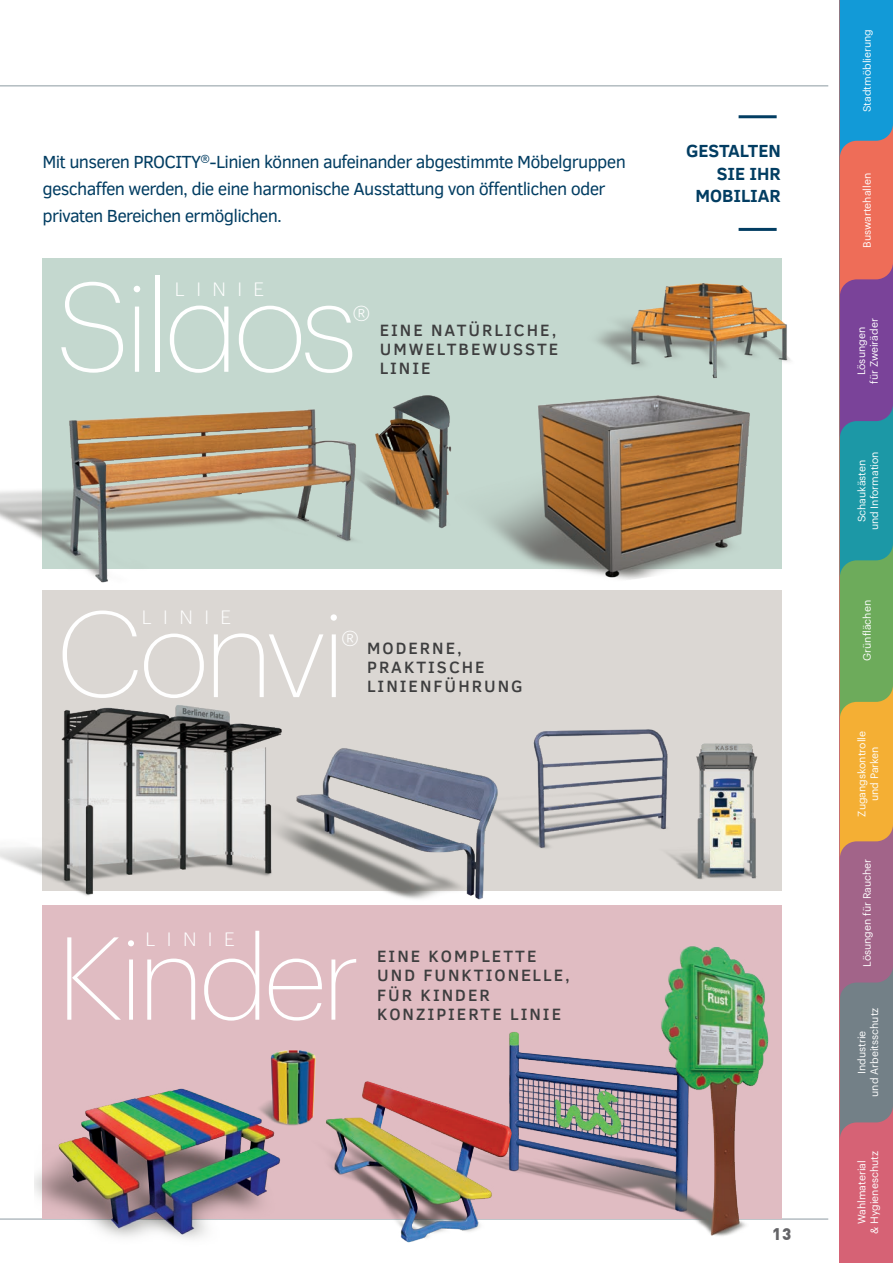
<style>
.page{position:relative;width:893px;height:1263px;background:#fff}
.page>*{position:absolute;margin:0;border:0;box-sizing:border-box;transform-origin:0 0}
.t1{font:200 124.65px "Graphik";letter-spacing:-.04em;color:#fff}
.t2{font:200 120px "Graphik";letter-spacing:-.04em;color:#fff}
.t3{font:200 115.05px "Graphik";letter-spacing:-.04em;color:#fff}
.t4{font:200 34.95px "Graphik";color:#fff}
.t5{font:300 18.9px "Graphik";letter-spacing:.605em;color:#fff}
.t6{font:18px/27px "Clear Sans";letter-spacing:-.04em;color:#023d62}
.t7{font:700 18px/22.5px "Clear Sans";color:#023d62;text-align:right}
.t8{font:500 16.8px/19.2px "Clear Sans";letter-spacing:.12em;color:#3e3e3f}
.t9{font:900 16.5px "DIN Pro";color:#636366}
.t10{font:10.5px/12.6px "Graphik";color:#fff;text-align:center}
</style>
<div class="page">
<hr style="left:0;top:85px;width:828px;height:2px;background:#b3bcc1">
<hr style="left:0;top:1218px;width:828px;height:2px;background:#b3bcc1">
<div style="left:43px;top:590px;width:739px;height:300px;background:#dbd7d3"></div>
<img style="left:510px;top:730px;width:101px;height:119px">
<div style="left:43px;top:905px;width:739px;height:314px;background:#e0bcc2"></div>
<img style="left:270px;top:1050px;width:46px;height:21px">
<div style="left:43px;top:258px;width:739px;height:311px;background:#c4d8cf"></div>
<hr style="left:739px;top:228px;width:38px;height:3px;background:#023d62">
<hr style="left:739px;top:115px;width:38px;height:3px;background:#023d62">
<img style="left:305px;top:748px;width:205px;height:152px">
<img style="left:40px;top:402px;width:314px;height:189px">
<img style="left:297px;top:402px;width:70px;height:136px">
<img style="left:611px;top:729px;width:147px;height:151px">
<img style="left:35px;top:1064px;width:260px;height:175px">
<img style="left:294px;top:1071px;width:231px;height:172px">
<img style="left:58px;top:1091px;width:222px;height:143px">
<img style="left:509px;top:1032px;width:18px;height:178px">
<img style="left:327px;top:1081px;width:165px;height:161px">
<img style="left:528px;top:946px;width:245px;height:290px">
<img style="left:597px;top:283px;width:194px;height:95px">
<img style="left:0;top:693px;width:305px;height:213px">
<img style="left:367px;top:395px;width:383px;height:185px">
<div style="left:840px;top:0;width:53px;height:1263px;background:#d66275"></div>
<svg style="left:840px;top:999px;width:53px;height:138px;background:#7d7c85"></svg>
<svg style="left:840px;top:858px;width:53px;height:141px;background:#9c6788"></svg>
<svg style="left:840px;top:719px;width:53px;height:139px;background:#eaa53e"></svg>
<svg style="left:840px;top:0;width:53px;height:719px;background:#6a838c"></svg>
<h3 class="t6" style="left:43px;top:148px;width:585px">Mit unseren PROCITY<sup>®</sup>-Linien können aufeinander abgestimmte Möbelgruppen geschaffen werden, die eine harmonische Ausstattung von öffentlichen oder privaten Bereichen ermöglichen.</h3>
<h1 class="t1" style="left:56px;top:237px;width:303px">Silaos</h1>
<h3 class="t5" style="left:175px;top:275px;width:91px">LINIE</h3>
<h3 class="t4" style="left:353px;top:293px;width:19px">®</h3>
<h3 class="t8" style="left:380px;top:320px;width:180px;text-align:justify">EINE NATÜRLICHE, UMWELTBEWUSSTE LINIE</h3>
<h3 class="t7" style="left:686px;top:139px;width:96px">GESTALTEN<br>SIE IHR<br>MOBILIAR</h3>
<h2 class="t2" style="left:56px;top:568px;width:291px">Convi</h2>
<h3 class="t5" style="left:142px;top:604px;width:91px">LINIE</h3>
<h3 class="t4" style="left:341px;top:618px;width:19px">®</h3>
<h3 class="t8" style="left:367px;top:638px;width:157px">MODERNE,<br>PRAKTISCHE<br>LINIENFÜHRUNG</h3>
<h3 class="t3" style="left:56px;top:895px;width:305px">Kinder</h3>
<h3 class="t5" style="left:145px;top:925px;width:91px">LINIE</h3>
<h3 class="t8" style="left:377px;top:946px;width:194px">EINE KOMPLETTE<br>UND FUNKTIONELLE,<br>FÜR KINDER<br>KONZIPIERTE LINIE</h3>
<h3 class="t9" style="left:772px;top:1222px;width:21px">13</h3>
<p class="t10" style="left:860px;top:112px;width:85px;rotate:-90deg">Stadtmöblierung</p>
<p class="t10" style="left:860px;top:248px;width:76px;rotate:-90deg">Buswartehallen</p>
<p class="t10" style="left:854px;top:384px;width:67px;rotate:-90deg">Lösungen<br>für Zweiräder</p>
<p class="t10" style="left:854px;top:530px;width:80px;rotate:-90deg">Schaukästen und Information</p>
<p class="t10" style="left:860px;top:661px;width:62px;rotate:-90deg">Grünflächen</p>
<p class="t10" style="left:854px;top:817px;width:87px;rotate:-90deg">Zugangskontrolle und Parken</p>
<p class="t10" style="left:860px;top:967px;width:110px;rotate:-90deg">Lösungen für Raucher</p>
<p class="t10" style="left:854px;top:1097px;width:91px;rotate:-90deg">Industrie<br>und Arbeitsschutz</p>
<p class="t10" style="left:854px;top:1234px;width:85px;rotate:-90deg">Wahlmaterial<br>&amp; Hygieneschutz</p>
</div>
